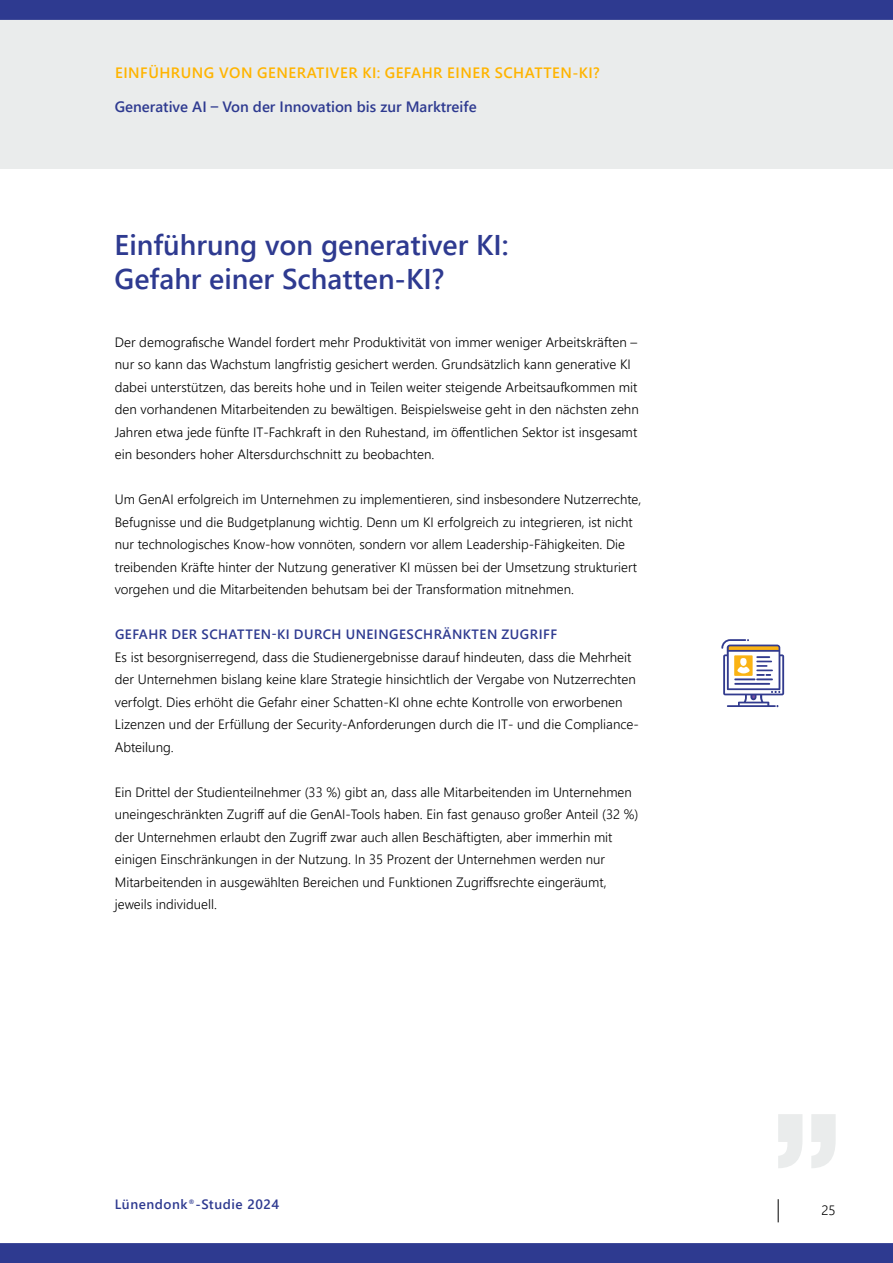
<style>
.page{position:relative;width:893px;height:1263px;background:#fff}
.page>*{position:absolute;margin:0;border:0;box-sizing:border-box;transform-origin:0 0}
.t1{font:600 28.5px/34.5px "Segoe UI";color:#2e3a90}
.t2{font:600 15px "Segoe UI";letter-spacing:.035em;color:#ffb400}
.t3{font:600 15px "Segoe UI";color:#2e3a90}
.t4{font:300 13.5px/22.5px "Segoe UI";color:#000}
.t5{font:600 13.5px "Segoe UI";letter-spacing:.035em;color:#2e3a90}
</style>
<div class="page">
<div style="left:0;top:0;width:893px;height:169px;background:#eaecec"></div>
<svg style="left:778px;top:1199px;width:1px;height:23px"></svg>
<div style="left:0;top:1243px;width:893px;height:20px;background:#2e3a90"></div>
<svg style="left:778px;top:1114px;width:58px;height:54px"></svg>
<div style="left:0;top:0;width:893px;height:20px;background:#2e3a90"></div>
<svg style="left:721px;top:639px;width:63px;height:68px"></svg>
<p class="t2" style="left:115px;top:58px;width:20px">Einführung</p>
<p class="t2" style="left:219px;top:58px;width:12px">von</p>
<p class="t2" style="left:257px;top:58px;width:11px">generativer</p>
<p class="t2" style="left:362px;top:58px;width:44px">KI: Gefahr</p>
<p class="t2" style="left:447px;top:58px;width:10px">einer</p>
<p class="t2" style="left:495px;top:58px;width:20px">Schatten</p>
<p class="t2" style="left:572px;top:58px;width:29px">-KI?</p>
<p class="t3" style="left:115px;top:92px;width:363px">Generative AI – Von der Innovation bis zur Marktreife</p>
<h1 class="t1" style="left:115px;top:225px;width:396px">Einführung von generativer KI:<br>Gefahr einer Schatten-KI?</h1>
<p class="t4" style="left:115px;top:329px;width:525px">Der demografische Wandel fordert mehr Produktivität von immer weniger Arbeitskräften – nur so kann das Wachstum langfristig gesichert werden. Grundsätzlich kann generative KI dabei unterstützen, das bereits hohe und in Teilen weiter steigende Arbeitsaufkommen mit den vorhandenen Mitarbeitenden zu bewältigen. Beispielsweise geht in den nächsten zehn Jahren etwa jede fünfte IT-Fachkraft in den Ruhestand, im öffentlichen Sektor ist insgesamt ein besonders hoher Altersdurchschnitt zu beobachten.</p>
<p class="t4" style="left:115px;top:487px;width:528px">Um GenAI erfolgreich im Unternehmen zu implementieren, sind insbesondere Nutzerrechte, Befugnisse und die Budgetplanung wichtig. Denn um KI erfolgreich zu integrieren, ist nicht nur technologisches Know-how vonnöten, sondern vor allem Leadership-Fähigkeiten. Die treibenden Kräfte hinter der Nutzung generativer KI müssen bei der Umsetzung strukturiert vorgehen und die Mitarbeitenden behutsam bei der Transformation mitnehmen.</p>
<p class="t5" style="left:115px;top:621px;width:444px">GEFAHR DER SCHATTEN-KI DURCH UNEINGESCHRÄNKTEN ZUGRIFF</p>
<p class="t4" style="left:115px;top:644px;width:526px">Es ist besorgniserregend, dass die Studienergebnisse darauf hindeuten, dass die Mehrheit der Unternehmen bislang keine klare Strategie hinsichtlich der Vergabe von Nutzerrechten verfolgt. Dies erhöht die Gefahr einer Schatten-KI ohne echte Kontrolle von erworbenen Lizenzen und der Erfüllung der Security-Anforderungen durch die IT- und die Compliance-Abteilung.</p>
<p class="t4" style="left:115px;top:779px;width:525px">Ein Drittel der Studienteilnehmer (33 %) gibt an, dass alle Mitarbeitenden im Unternehmen uneingeschränkten Zugriff auf die GenAI-Tools haben. Ein fast genauso großer Anteil (32 %) der Unternehmen erlaubt den Zugriff zwar auch allen Beschäftigten, aber immerhin mit einigen Einschränkungen in der Nutzung. In 35 Prozent der Unternehmen werden nur Mitarbeitenden in ausgewählten Bereichen und Funktionen Zugriffsrechte eingeräumt, jeweils individuell.</p>
<p class="t5" style="left:115px;top:1191px;width:166px">Lünendonk<sup>®</sup>-Studie 2024</p>
<p class="t4" style="left:821px;top:1197px;width:16px">25</p>
</div>
